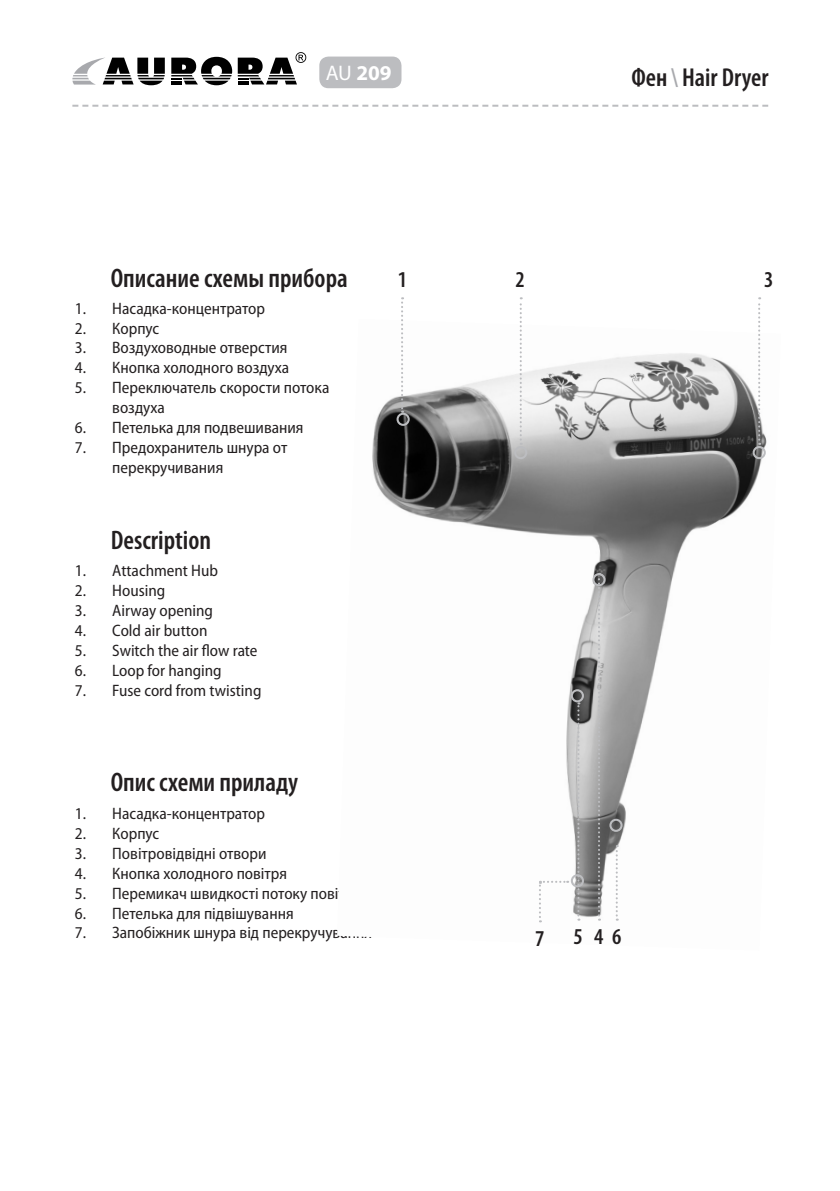
<style>
.page{position:relative;width:840px;height:1191px;background:#fff}
.page>*{position:absolute;margin:0;border:0;box-sizing:border-box;transform-origin:0 0}
.t1{font:600 condensed 27px "Myriad Pro";color:#231f20}
.t2{font:600 condensed 26px "Myriad Pro";color:#231f20}
.t3{font:600 condensed 22.8px "Myriad Pro";color:#231f20}
.t4{font:700 21.2px "Myriad Pro";color:#fff}
.t5{font:semi-condensed 16.6px/19.8px "Myriad Pro";color:#231f20}
.s1{font-weight:400}
.s2{color:#a8a9ad}
</style>
<div class="page">
<img style="left:372px;top:321px;width:395px;height:602px">
<svg style="left:401px;top:297px;width:2px;height:116px"></svg>
<svg style="left:519px;top:297px;width:2px;height:148px"></svg>
<svg style="left:757px;top:297px;width:2px;height:148px"></svg>
<svg style="left:597px;top:576px;width:2px;height:344px"></svg>
<svg style="left:577px;top:702px;width:2px;height:218px"></svg>
<svg style="left:615px;top:845px;width:2px;height:75px"></svg>
<div style="left:396px;top:413px;width:13px;height:13px;border:2px solid #bcbdc0;border-radius:50%"></div>
<div style="left:592px;top:573px;width:13px;height:13px;border:2px solid #bcbdc0;border-radius:50%"></div>
<div style="left:570px;top:689px;width:13px;height:13px;border:2px solid #bcbdc0;border-radius:50%"></div>
<div style="left:514px;top:446px;width:13px;height:13px;border:2px solid #bcbdc0;border-radius:50%"></div>
<div style="left:752px;top:446px;width:13px;height:13px;border:2px solid #bcbdc0;border-radius:50%"></div>
<div style="left:570px;top:874px;width:13px;height:13px;border:2px solid #bcbdc0;border-radius:50%"></div>
<div style="left:609px;top:818px;width:13px;height:14px;border:2px solid #bcbdc0;border-radius:50%"></div>
<svg style="left:72px;top:58px;width:93px;height:27px"></svg>
<svg style="left:171px;top:52px;width:135px;height:33px"></svg>
<div style="left:319px;top:57px;width:82px;height:31px;background:#bcbdc0;border-radius:9px"></div>
<svg style="left:72px;top:105px;width:695px;height:2px"></svg>
<svg style="left:538px;top:880px;width:30px;height:42px"></svg>
<p class="t4" style="left:325px;top:59px;width:67px"><span class="s1">AU</span> 209</p>
<p class="t2" style="left:631px;top:63px;width:138px">Фен <span class="s2">\</span> Hair Dryer</p>
<p class="t1" style="left:111px;top:263px;width:238px">Описание схемы прибора</p>
<p class="t5" style="left:75px;top:299px;width:191px">1. Насадка-концентратор</p>
<p class="t5" style="left:75px;top:318px;width:86px">2. Корпус</p>
<p class="t5" style="left:75px;top:338px;width:214px">3. Воздуховодные отверстия</p>
<p class="t5" style="left:75px;top:358px;width:216px">4. Кнопка холодного воздуха</p>
<p class="t5" style="left:112px;top:378px;width:218px;text-indent:-37px">5. Переключатель скорости потока воздуха</p>
<p class="t5" style="left:75px;top:418px;width:230px">6. Петелька для подвешивания</p>
<p class="t5" style="left:112px;top:438px;width:176px;text-indent:-37px">7. Предохранитель шнура от перекручивания</p>
<p class="t1" style="left:111px;top:525px;width:102px">Description</p>
<p class="t5" style="left:75px;top:561px;width:144px">1. Attachment Hub</p>
<p class="t5" style="left:75px;top:581px;width:92px">2. Housing</p>
<p class="t5" style="left:75px;top:601px;width:139px">3. Airway opening</p>
<p class="t5" style="left:75px;top:621px;width:134px">4. Cold air button</p>
<p class="t5" style="left:75px;top:640px;width:184px">5. Switch the air flow rate</p>
<p class="t5" style="left:75px;top:660px;width:148px">6. Loop for hanging</p>
<p class="t5" style="left:75px;top:680px;width:188px">7. Fuse cord from twisting</p>
<p class="t3" style="left:397px;top:267px;width:11px">1</p>
<p class="t1" style="left:111px;top:767px;width:189px">Опис схеми приладу</p>
<p class="t5" style="left:75px;top:804px;width:191px">1. Насадка-концентратор</p>
<p class="t5" style="left:75px;top:824px;width:86px">2. Корпус</p>
<p class="t5" style="left:75px;top:844px;width:193px">3. Повітровідвідні отвори</p>
<p class="t5" style="left:75px;top:863px;width:213px">4. Кнопка холодного повітря</p>
<p class="t5" style="left:75px;top:883px;width:287px">5. Перемикач швидкості потоку повітря</p>
<p class="t5" style="left:75px;top:903px;width:220px">6. Петелька для підвішування</p>
<p class="t5" style="left:75px;top:923px;width:298px">7. Запобіжник шнура від перекручування</p>
<p class="t3" style="left:515px;top:267px;width:11px">2</p>
<p class="t3" style="left:535px;top:925px;width:11px">7</p>
<p class="t3" style="left:573px;top:924px;width:11px">5</p>
<p class="t3" style="left:594px;top:924px;width:29px">4 6</p>
<p class="t3" style="left:763px;top:267px;width:11px">3</p>
</div>
